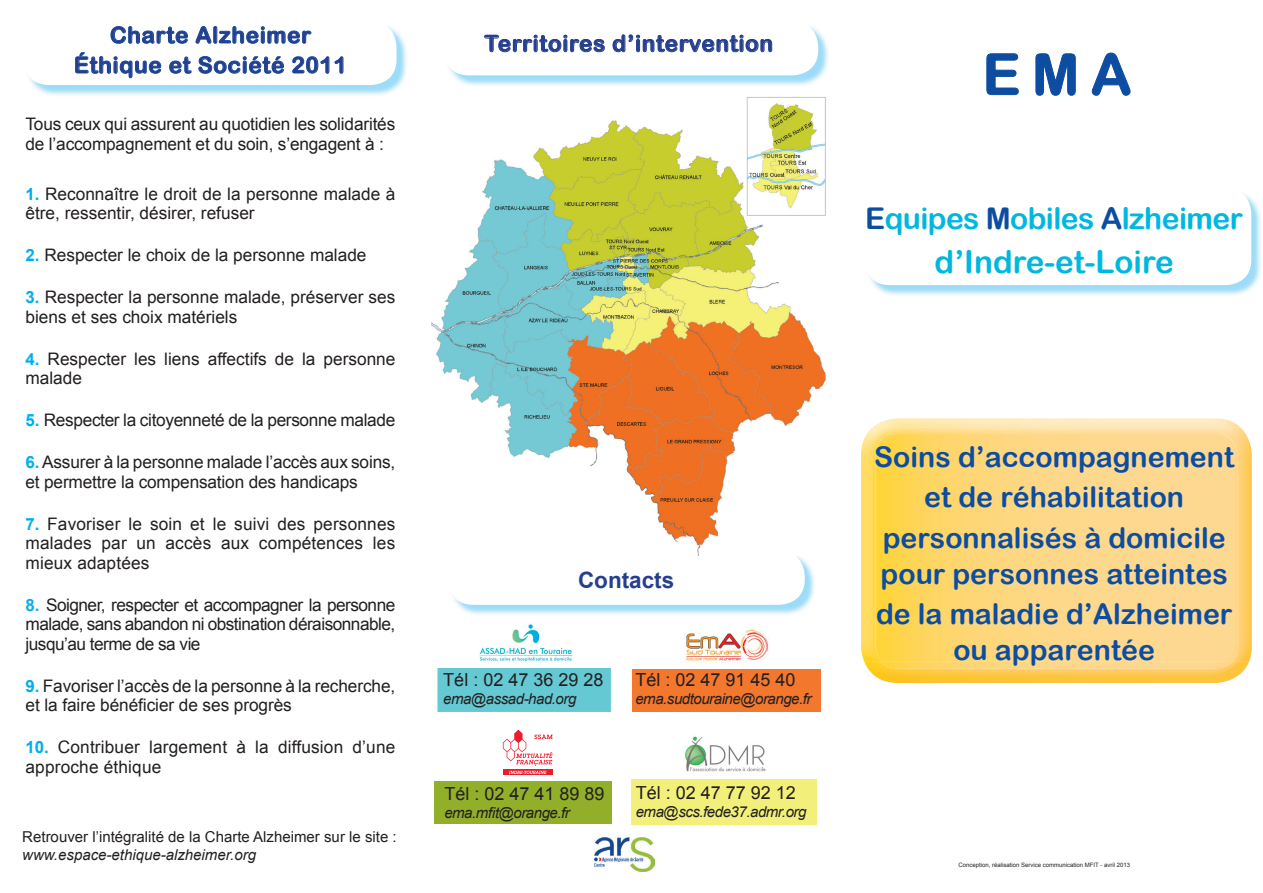
<style>
.page{position:relative;width:1263px;height:893px;background:#fff}
.page>*{position:absolute;margin:0;border:0;box-sizing:border-box;transform-origin:0 0}
.t1{font:57px "Arial Rounded MT Bold";color:#0d4da1}
.t2{font:31.5px "Arial Rounded MT Bold";color:#00b8de}
.t3{font:30px "Arial Rounded MT Bold";letter-spacing:-.02em;color:#00b8de}
.t4{font:28.5px/40.2px "Arial Rounded MT Bold";color:#0d4da1;text-align:center}
.t5{font:22.5px/30px "Arial Rounded MT Bold";letter-spacing:.03em;color:#253f8e;text-align:center}
.t6{font:700 22.5px "Arial";color:#253f8e}
.t7{font:18px "Arial";color:#231f20}
.t8{font:17.25px/19.5px "Arial";letter-spacing:-.005em;color:#231f20}
.t9{font:italic 15px "Arial";letter-spacing:-.03em;color:#231f20}
.t10{font:15px "Arial";color:#231f20}
.t11{font:italic 15px "Arial";color:#231f20}
.t12{font:6px "Arial";color:#231f20}
.s1{font-weight:700;font-size:16.8px;color:#00aeef}
.s2{color:#0d4da1}
</style>
<div class="page">
<div style="left:631px;top:780px;width:185px;height:45px;background:#f2ef7a"></div>
<div style="left:434px;top:781px;width:177px;height:42px;background:#92af2a"></div>
<div style="left:632px;top:669px;width:188px;height:43px;background:#f3772d"></div>
<div style="left:437px;top:668px;width:174px;height:44px;background:#64c9d3"></div>
<img style="left:873px;top:418px;width:367px;height:9px">
<img style="left:864px;top:662px;width:385px;height:21px">
<img style="left:861px;top:427px;width:391px;height:235px">
<img style="left:869px;top:193px;width:392px;height:102px">
<div style="left:864px;top:188px;width:387px;height:97px;background:#fff;border-radius:25px"></div>
<img style="left:452px;top:556px;width:363px;height:59px">
<div style="left:448px;top:551px;width:357px;height:54px;background:#fff;border-radius:26px"></div>
<img style="left:448px;top:26px;width:380px;height:60px">
<div style="left:443px;top:21px;width:375px;height:54px;background:#fff;border-radius:26px"></div>
<img style="left:28px;top:26px;width:379px;height:69px">
<div style="left:24px;top:21px;width:372px;height:64px;background:#fff;border-radius:26px"></div>
<svg style="left:986px;top:53px;width:33px;height:42px"></svg>
<svg style="left:1035px;top:53px;width:41px;height:43px"></svg>
<svg style="left:1091px;top:52px;width:40px;height:44px"></svg>
<img style="left:431px;top:97px;width:395px;height:458px">
<svg style="left:484px;top:34px;width:121px;height:19px"></svg>
<svg style="left:612px;top:34px;width:161px;height:19px"></svg>
<svg style="left:110px;top:26px;width:78px;height:18px"></svg>
<svg style="left:195px;top:26px;width:117px;height:18px"></svg>
<svg style="left:75px;top:52px;width:86px;height:26px"></svg>
<svg style="left:169px;top:56px;width:23px;height:18px"></svg>
<svg style="left:198px;top:56px;width:86px;height:18px"></svg>
<svg style="left:292px;top:56px;width:52px;height:18px"></svg>
<img style="left:686px;top:630px;width:83px;height:31px">
<img style="left:685px;top:736px;width:81px;height:36px">
<div style="left:503px;top:770px;width:50px;height:5px;background:#ee1b2d"></div>
<svg style="left:503px;top:730px;width:50px;height:44px"></svg>
<img style="left:595px;top:837px;width:60px;height:35px">
<img style="left:479px;top:624px;width:94px;height:38px">
<h3 class="t5" style="left:74px;top:20px;width:274px">Charte Alzheimer<br>Éthique et Société 2011</h3>
<p class="t8" style="left:26px;top:113px;width:371px;line-height:20.7px">Tous ceux qui assurent au quotidien les solidarités de l’accompagnement et du soin, s’engagent à :</p>
<p class="t8" style="left:26px;top:184px;width:371px"><span class="s1">1.</span> Reconnaître le droit de la personne malade à être, ressentir, désirer, refuser</p>
<p class="t8" style="left:26px;top:246px;width:343px"><span class="s1">2.</span> Respecter le choix de la personne malade</p>
<p class="t8" style="left:26px;top:288px;width:371px"><span class="s1">3.</span> Respecter la personne malade, préserver ses biens et ses choix matériels</p>
<p class="t8" style="left:26px;top:349px;width:371px"><span class="s1">4.</span> Respecter les liens affectifs de la personne malade</p>
<p class="t8" style="left:26px;top:411px;width:371px"><span class="s1">5.</span> Respecter la citoyenneté de la personne malade</p>
<p class="t8" style="left:26px;top:453px;width:371px"><span class="s1">6.</span> Assurer à la personne malade l’accès aux soins, et permettre la compensation des handicaps</p>
<p class="t8" style="left:26px;top:514px;width:371px;text-align:justify"><span class="s1">7.</span> Favoriser le soin et le suivi des personnes malades par un accès aux compétences les mieux adaptées</p>
<p class="t8" style="left:26px;top:595px;width:371px;text-align:justify"><span class="s1">8.</span> Soigner, respecter et accompagner la personne malade, sans abandon ni obstination déraisonnable, jusqu’au terme de sa vie</p>
<p class="t8" style="left:26px;top:676px;width:371px"><span class="s1">9.</span> Favoriser l’accès de la personne à la recherche, et la faire bénéficier de ses progrès</p>
<p class="t8" style="left:26px;top:738px;width:371px"><span class="s1">10.</span> Contribuer largement à la diffusion d’une approche éthique</p>
<p class="t10" style="left:22px;top:827px;width:376px">Retrouver l’intégralité de la Charte Alzheimer sur le site :</p>
<p class="t11" style="left:22px;top:845px;width:235px">www.espace-ethique-alzheimer.org</p>
<h3 class="t5" style="left:484px;top:28px;width:290px">Territoires d’intervention</h3>
<h3 class="t6" style="left:578px;top:566px;width:98px">Contacts</h3>
<p class="t7" style="left:443px;top:668px;width:162px">Tél : 02 47 36 29 28</p>
<p class="t9" style="left:443px;top:689px;width:135px">ema@assad-had.org</p>
<p class="t7" style="left:444px;top:782px;width:162px">Tél : 02 47 41 89 89</p>
<p class="t9" style="left:444px;top:803px;width:127px">ema.mfit@orange.fr</p>
<p class="t7" style="left:635px;top:668px;width:162px">Tél : 02 47 91 45 40</p>
<p class="t9" style="left:635px;top:689px;width:178px">ema.sudtouraine@orange.fr</p>
<p class="t7" style="left:636px;top:781px;width:162px">Tél : 02 47 77 92 12</p>
<p class="t9" style="left:636px;top:802px;width:172px">ema@scs.fede37.admr.org</p>
<h1 class="t1" style="left:982px;top:41px;width:151px">EMA</h1>
<h3 class="t3" style="left:865px;top:201px;width:379px"><span class="s2">E</span>quipes <span class="s2">M</span>obiles <span class="s2">A</span>lzheimer</h3>
<h2 class="t2" style="left:934px;top:243px;width:241px">d’Indre-et-Loire</h2>
<h3 class="t4" style="left:874px;top:437px;width:361px">Soins d’accompagnement et de réhabilitation personnalisés à domicile</h3>
<h3 class="t4" style="left:876px;top:553px;width:358px;text-align:left">pour personnes atteintes de la maladie d’Alzheimer</h3>
<h3 class="t4" style="left:953px;top:629px;width:203px">ou apparentée</h3>
<p class="t12" style="left:958px;top:860px;width:173px">Conception, réalisation Service communication MFIT - avril 2013</p>
</div>
